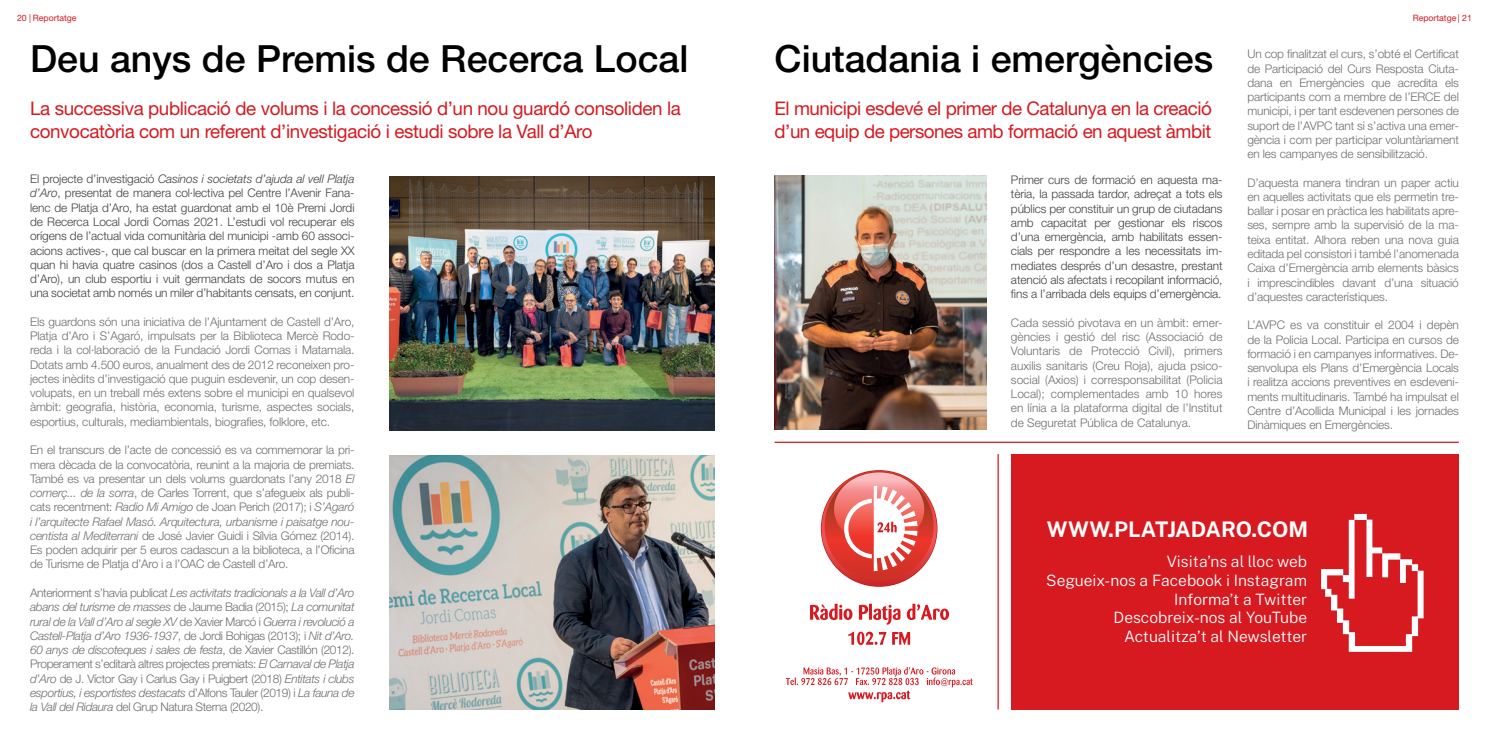
<style>
.page{position:relative;width:1489px;height:745px;background:#fff}
.page>*{position:absolute;margin:0;border:0;box-sizing:border-box;transform-origin:0 0}
.t1{font:500 37.5px "Helvetica Neue LT Std";color:#000}
.t2{font:700 21.5px "Public Sans";color:#fff}
.t3{font:18.75px/22.5px "Helvetica Neue LT Std";letter-spacing:-.02em;color:#d71920}
.t4{font:300 15.62px/18.8px "Public Sans";color:#fff;text-align:right}
.t5{font:300 11.88px/14.2px "Helvetica Neue LT Std";letter-spacing:-.01em;color:#6d6e71;text-align:justify}
.t6{font:300 11.88px/14.2px "Helvetica Neue LT Std";letter-spacing:-.01em;color:#414042;text-align:justify}
.t7{font:italic 300 11.88px/14.2px "Helvetica Neue LT Std";letter-spacing:-.03em;color:#6d6e71;text-align:justify}
.t8{font:8.75px "Helvetica Neue LT Std";color:#d71920}
.s1{font-style:italic}
.s2{font-style:normal}
</style>
<div class="page">
<hr style="left:774px;top:441px;width:684px;height:1px;background:#d71920">
<svg style="left:785px;top:667px;width:187px;height:34px"></svg>
<svg style="left:810px;top:603px;width:42px;height:16px"></svg>
<svg style="left:858px;top:603px;width:42px;height:21px"></svg>
<svg style="left:906px;top:603px;width:43px;height:16px"></svg>
<svg style="left:848px;top:631px;width:38px;height:13px"></svg>
<svg style="left:892px;top:632px;width:18px;height:12px"></svg>
<svg style="left:821px;top:470px;width:115px;height:115px"></svg>
<svg style="left:824px;top:471px;width:109px;height:109px"></svg>
<svg style="left:834px;top:472px;width:90px;height:98px"></svg>
<hr style="left:997px;top:454px;width:1px;height:255px;background:#d71920">
<img style="left:774px;top:175px;width:212px;height:254px">
<img style="left:390px;top:455px;width:324px;height:254px">
<img style="left:390px;top:176px;width:324px;height:254px">
<div style="left:1010px;top:454px;width:448px;height:255px;background:#d71920"></div>
<svg style="left:1321px;top:513px;width:102px;height:138px"></svg>
<p class="t8" style="left:17px;top:13px;width:61px">20 | Reportatge</p>
<p class="t8" style="left:1412px;top:13px;width:61px">Reportatge | 21</p>
<h1 class="t1" style="left:30px;top:36px;width:660px">Deu anys de Premis de Recerca Local</h1>
<h3 class="t3" style="left:30px;top:97px;width:652px">La successiva publicació de volums i la concessió d’un nou guardó consoliden la convocatòria com un referent d’investigació i estudi sobre la Vall d’Aro</h3>
<p class="t6" style="left:1010px;top:172px;width:213px">Primer curs de formació en aquesta ma&shy;tèria, la passada tardor, adreçat a tots els públics per constituir un grup de ciutadans amb capacitat per gestionar els riscos d’una emergència, amb habilitats essen&shy;cials per respondre a les necessitats im&shy;mediates després d’un desastre, prestant atenció als afectats i recopilant informació, fins a l’arribada dels equips d’emergència.</p>
<p class="t5" style="left:1010px;top:315px;width:213px">Cada sessió pivotava en un àmbit: emer&shy;gències i gestió del risc (Associació de Voluntaris de Protecció Civil), primers auxilis sanitaris (Creu Roja), ajuda psico&shy;social (Axios) i corresponsabilitat (Policia Local); complementades amb 10 hores en línia a la plataforma digital de l’Institut de Seguretat Pública de Catalunya.</p>
<h1 class="t1" style="left:774px;top:36px;width:440px">Ciutadania i emergències</h1>
<h3 class="t3" style="left:774px;top:97px;width:438px">El municipi esdevé el primer de Catalunya en la creació d’un equip de persones amb formació en aquest àmbit</h3>
<p class="t5" style="left:1247px;top:47px;width:213px">Un cop finalitzat el curs, s’obté el Certificat de Participació del Curs Resposta Ciuta&shy;dana en Emergències que acredita els participants com a membre de l’ERCE del municipi, i per tant esdevenen persones de suport de l’AVPC tant si s’activa una emer&shy;gència i com per participar voluntàriament en les campanyes de sensibilització.</p>
<p class="t5" style="left:1247px;top:175px;width:213px">D’aquesta manera tindran un paper actiu en aquelles activitats que els permetin tre&shy;ballar i posar en pràctica les habilitats apre&shy;ses, sempre amb la supervisió de la ma&shy;teixa entitat. Alhora reben una nova guia editada pel consistori i també l’anomenada Caixa d’Emergència amb elements bàsics i imprescindibles davant d’una situació d’aquestes característiques.</p>
<p class="t5" style="left:1247px;top:317px;width:213px">L’AVPC es va constituir el 2004 i depèn de la Policia Local. Participa en cursos de formació i en campanyes informatives. De&shy;senvolupa els Plans d’Emergència Locals i realitza accions preventives en esdeveni&shy;ments multitudinaris. També ha impulsat el Centre d’Acollida Municipal i les jornades Dinàmiques en Emergències.</p>
<p class="t6" style="left:30px;top:171px;width:326px">El projecte d’investigació <span class="s1">Casinos i societats d’ajuda al vell Platja d’Aro</span>, presentat de manera col·lectiva pel Centre l’Avenir Fana&shy;lenc de Platja d’Aro, ha estat guardonat amb el 10è Premi Jordi de Recerca Local Jordi Comas 2021. L’estudi vol recuperar els orígens de l’actual vida comunitària del municipi -amb 60 associ&shy;acions actives-, que cal buscar en la primera meitat del segle XX quan hi havia quatre casinos (dos a Castell d’Aro i dos a Platja d’Aro), un club esportiu i vuit germandats de socors mutus en una societat amb només un miler d’habitants censats, en conjunt.</p>
<p class="t5" style="left:30px;top:314px;width:326px">Els guardons són una iniciativa de l’Ajuntament de Castell d’Aro, Platja d’Aro i S’Agaró, impulsats per la Biblioteca Mercè Rodo&shy;reda i la col·laboració de la Fundació Jordi Comas i Matamala.<br>Dotats amb 4.500 euros, anualment des de 2012 reconeixen pro&shy;jectes inèdits d’investigació que puguin esdevenir, un cop desen&shy;volupats, en un treball més extens sobre el municipi en qualsevol àmbit: geografia, història, economia, turisme, aspectes socials, esportius, culturals, mediambientals, biografies, folklore, etc.</p>
<p class="t5" style="left:30px;top:442px;width:326px">En el transcurs de l’acte de concessió es va commemorar la pri&shy;mera dècada de la convocatòria, reunint a la majoria de premiats.<br>També es va presentar un dels volums guardonats l’any 2018 <span class="s1">El comerç... de la sorra</span>, de Carles Torrent, que s’afegueix als publi&shy;cats recentment: <span class="s1">Radio Mi Amigo</span> de Joan Perich (2017); i <span class="s1">S’Agaró i l’arquitecte Rafael Masó. Arquitectura, urbanisme i paisatge nou&shy;centista al Mediterrani</span> de José Javier Guidi i Sílvia Gómez (2014).<br>Es poden adquirir per 5 euros cadascun a la biblioteca, a l’Oficina de Turisme de Platja d’Aro i a l’OAC de Castell d’Aro.</p>
<p class="t7" style="left:30px;top:585px;width:326px"><span class="s2">Anteriorment s’havia publicat</span> Les activitats tradicionals a la Vall d’Aro abans del turisme de masses <span class="s2">de Jaume Badia (2015);</span> La comunitat rural de la Vall d’Aro al segle XV <span class="s2">de Xavier Marcó i</span> Guerra i revolució a Castell-Platja d’Aro 1936-1937<span class="s2">, de Jordi Bohigas (2013); i</span> Nit d’Aro.<br>60 anys de discoteques i sales de festa<span class="s2">, de Xavier Castillón (2012).<br>Properament s’editarà altres projectes premiats:</span> El Carnaval de Platja d’Aro <span class="s2">de J. Víctor Gay i Carlus Gay i Puigbert (2018)</span> Entitats i clubs esportius, i esportistes destacats <span class="s2">d’Alfons Tauler (2019) i</span> La fauna de la Vall del Ridaura <span class="s2">del Grup Natura Sterna (2020).</span></p>
<h2 class="t2" style="left:1046px;top:513px;width:263px">WWW.PLATJADARO.COM</h2>
<h3 class="t4" style="left:1046px;top:551px;width:262px">Visita’ns al lloc web<br>Segueix-nos a Facebook i Instagram<br>Informa’t a Twitter<br>Descobreix-nos al YouTube<br>Actualitza’t al Newsletter</h3>
</div>
